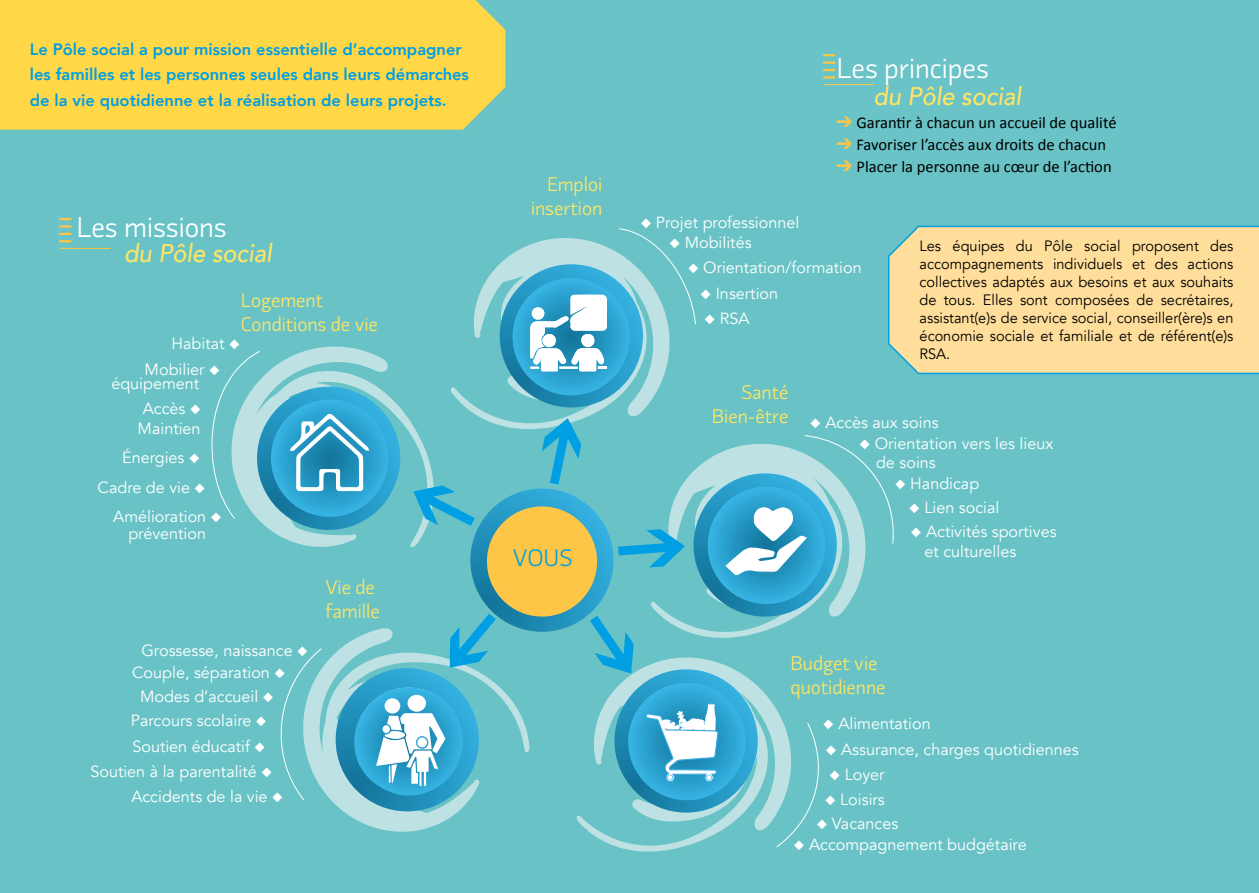
<style>
.page{position:relative;width:1259px;height:893px;background:#6ac3c7}
.page>*{position:absolute;margin:0;border:0;box-sizing:border-box;transform-origin:0 0}
.t1{font:300 28.5px "Divenire";color:#fff}
.t2{font:italic 500 25.5px "Avenir";color:#ffe564;scale:.93 1}
.t3{font:300 23.55px "Divenire";color:#009fe3}
.t4{font:300 19.65px/23.5px "Divenire";color:#ffe564}
.t5{font:800 16.5px/25.5px "Avenir";color:#009fe3}
.t6{font:16.5px "Calibri";color:#000}
.t7{font:16.2px/19.5px "Avenir";color:#fff;text-align:center}
.t8{font:15px/18px "Avenir";color:#000;text-align:justify}
.s1{color:#fdc646}
</style>
<div class="page">
<div style="left:0;top:0;width:505px;height:130px;background:#ffd747"></div>
<svg style="left:211px;top:228px;width:683px;height:624px"></svg>
<div style="left:887px;top:225px;width:372px;height:150px;background:#ffde9b"></div>
<svg style="left:59px;top:218px;width:12px;height:24px"></svg>
<hr style="left:59px;top:248px;width:52px;height:1px;background:#fdc646">
<svg style="left:823px;top:54px;width:12px;height:25px"></svg>
<hr style="left:823px;top:84px;width:51px;height:1px;background:#fdc646">
<p class="t5" style="left:30px;top:36px;width:441px">Le Pôle social a pour mission essentielle d’accompagner les familles et les personnes seules dans leurs démarches de la vie quotidienne et la réalisation de leurs projets.</p>
<h1 class="t1" style="left:77px;top:206px;width:152px">Les missions</h1>
<h2 class="t2" style="left:124px;top:238px;width:160px">du Pôle social</h2>
<p class="t4" style="left:241px;top:287px;width:139px">Logement<br>Conditions de vie</p>
<p class="t7" style="left:171px;top:334px;width:70px">Habitat ◆</p>
<p class="t7" style="left:145px;top:360px;width:77px">Mobilier ◆</p>
<p class="t7" style="left:111px;top:374px;width:89px">équipement</p>
<p class="t7" style="left:138px;top:399px;width:65px">Accès ◆<br>Maintien</p>
<p class="t7" style="left:122px;top:448px;width:79px">Énergies ◆</p>
<p class="t7" style="left:98px;top:478px;width:109px">Cadre de vie ◆</p>
<p class="t7" style="left:113px;top:507px;width:110px">Amélioration ◆</p>
<p class="t7" style="left:128px;top:523px;width:79px">prévention</p>
<p class="t7" style="left:141px;top:641px;width:168px">Grossesse, naissance ◆</p>
<p class="t7" style="left:132px;top:661px;width:154px;line-height:23.5px">Couple, séparation ◆<br>Modes d’accueil ◆</p>
<p class="t7" style="left:131px;top:711px;width:137px">Parcours scolaire ◆</p>
<p class="t7" style="left:90px;top:762px;width:183px">Soutien à la parentalité ◆</p>
<p class="t7" style="left:132px;top:736px;width:134px">Soutien éducatif ◆</p>
<p class="t7" style="left:131px;top:787px;width:153px">Accidents de la vie ◆</p>
<p class="t4" style="left:325px;top:574px;width:56px">Vie de famille</p>
<p class="t4" style="left:531px;top:172px;width:73px;text-align:right">Emploi insertion</p>
<h3 class="t3" style="left:513px;top:540px;width:61px">VOUS</h3>
<h1 class="t1" style="left:836px;top:46px;width:154px">Les principes</h1>
<h2 class="t2" style="left:873px;top:81px;width:160px">du Pôle social</h2>
<p class="t6" style="left:836px;top:113px;width:281px"><span class="s1">➔</span> Garantir à chacun un accueil de qualité</p>
<p class="t6" style="left:836px;top:134px;width:271px"><span class="s1">➔</span> Favoriser l’accès aux droits de chacun</p>
<p class="t6" style="left:836px;top:156px;width:276px"><span class="s1">➔</span> Placer la personne au cœur de l’action</p>
<p class="t7" style="left:641px;top:213px;width:160px">◆ Projet professionnel</p>
<p class="t7" style="left:669px;top:233px;width:84px">◆ Mobilités</p>
<p class="t7" style="left:688px;top:258px;width:175px">◆ Orientation/formation</p>
<p class="t7" style="left:700px;top:284px;width:79px">◆ Insertion</p>
<p class="t7" style="left:704px;top:309px;width:46px">◆ RSA</p>
<p class="t8" style="left:919px;top:237px;width:315px">Les équipes du Pôle social proposent des accompagnements individuels et des actions collectives adaptés aux besoins et aux souhaits de tous. Elles sont composées de secrétaires, assistant(e)s de service social, conseiller(ère)s en économie sociale et familiale et de référent(e)s RSA.</p>
<p class="t4" style="left:712px;top:379px;width:78px;text-align:right">Santé<br>Bien-être</p>
<p class="t7" style="left:810px;top:413px;width:130px">◆ Accès aux soins</p>
<p class="t7" style="left:876px;top:434px;width:179px;text-align:left;text-indent:-17px">◆ Orientation vers les lieux de soins</p>
<p class="t7" style="left:895px;top:474px;width:86px">◆ Handicap</p>
<p class="t7" style="left:909px;top:498px;width:92px">◆ Lien social</p>
<p class="t7" style="left:924px;top:522px;width:134px;text-align:left;text-indent:-14px">◆ Activités sportives et culturelles</p>
<p class="t4" style="left:790px;top:650px;width:96px">Budget vie quotidienne</p>
<p class="t7" style="left:823px;top:714px;width:109px">◆ Alimentation</p>
<p class="t7" style="left:826px;top:740px;width:254px">◆ Assurance, charges quotidiennes</p>
<p class="t7" style="left:829px;top:765px;width:57px">◆ Loyer</p>
<p class="t7" style="left:817px;top:814px;width:83px">◆ Vacances</p>
<p class="t7" style="left:794px;top:835px;width:234px">◆ Accompagnement budgétaire</p>
<p class="t7" style="left:825px;top:790px;width:61px">◆ Loisirs</p>
</div>
